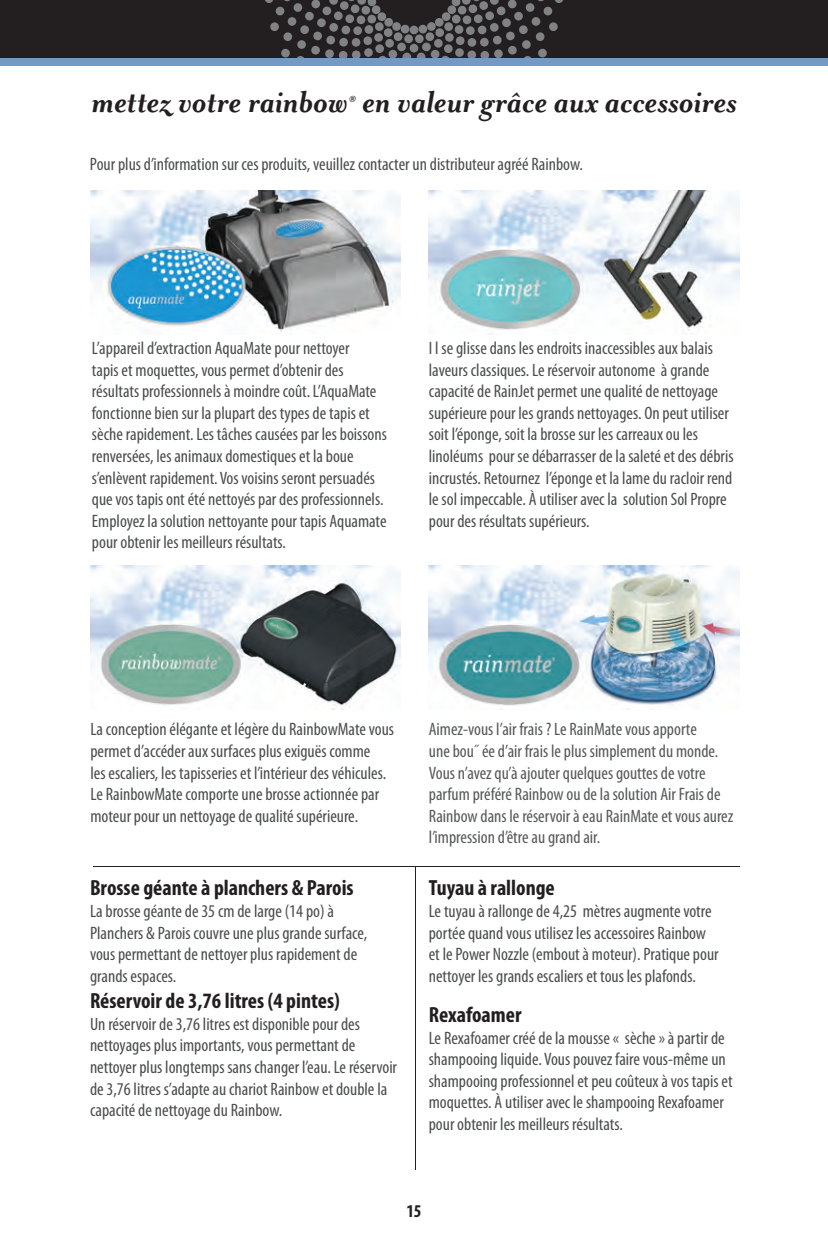
<style>
.page{position:relative;width:828px;height:1260px;background:#fff}
.page>*{position:absolute;margin:0;border:0;box-sizing:border-box;transform-origin:0 0}
.t1{font:italic 700 35px "Mrs Eaves";color:#231f20}
.t2{font:700 condensed 22px "Myriad Pro";color:#231f20}
.t3{font:condensed 18px/21.6px "Myriad Pro";color:#4b4c4d}
.t4{font:condensed 18px/21.6px "Myriad Pro";color:#57585a}
.t5{font:700 condensed 18px "Myriad Pro";color:#231f20}
.t6{font:italic 700 13.4px "Mrs Eaves";color:#231f20}
</style>
<div class="page">
<div style="left:0;top:0;width:828px;height:58px;background:#231f20"></div>
<div style="left:404px;top:34px;width:9px;height:9px;background:#808285;border-radius:4px"></div>
<div style="left:415px;top:34px;width:9px;height:9px;background:#808285;border-radius:4px"></div>
<div style="left:410px;top:44px;width:8px;height:9px;background:#808285;border-radius:4px"></div>
<svg style="left:265px;top:0;width:146px;height:58px"></svg>
<div style="left:410px;top:26px;width:8px;height:8px;background:#808285;border-radius:50%"></div>
<svg style="left:417px;top:0;width:146px;height:58px"></svg>
<div style="left:0;top:58px;width:828px;height:8px;background:#719ac7"></div>
<img style="left:90px;top:566px;width:311px;height:144px">
<img style="left:429px;top:566px;width:310px;height:144px">
<hr style="left:415px;top:868px;width:1px;height:302px;background:#231f20">
<hr style="left:93px;top:866px;width:647px;height:1px;background:#231f20">
<img style="left:90px;top:191px;width:311px;height:141px">
<img style="left:429px;top:191px;width:310px;height:144px">
<h1 class="t1" style="left:92px;top:82px;width:647px">mettez votre rainbow en valeur grâce aux accessoires</h1>
<p class="t6" style="left:349px;top:93px;width:8px">®</p>
<p class="t3" style="left:90px;top:153px;width:495px">Pour plus d’information sur ces produits, veuillez contacter un distributeur agréé Rainbow.</p>
<p class="t3" style="left:92px;top:337px;width:297px">L’appareil d’extraction AquaMate pour nettoyer<br>tapis et moquettes, vous permet d’obtenir des résultats professionnels à moindre coût. L’AquaMate fonctionne bien sur la plupart des types de tapis et sèche rapidement. Les tâches causées par les boissons renversées, les animaux domestiques et la boue s’enlèvent rapidement. Vos voisins seront persuadés que vos tapis ont été nettoyés par des professionnels.<br>Employez la solution nettoyante pour tapis Aquamate pour obtenir les meilleurs résultats.</p>
<p class="t3" style="left:429px;top:337px;width:306px">I l se glisse dans les endroits inaccessibles aux balais laveurs classiques. Le réservoir autonome à grande capacité de RainJet permet une qualité de nettoyage supérieure pour les grands nettoyages. On peut utiliser soit l’éponge, soit la brosse sur les carreaux ou les linoléums pour se débarrasser de la saleté et des débris incrustés. Retournez l’éponge et la lame du racloir rend le sol impeccable. À utiliser avec la solution Sol Propre pour des résultats supérieurs.</p>
<p class="t3" style="left:90px;top:718px;width:305px">La conception élégante et légère du RainbowMate vous permet d’accéder aux surfaces plus exiguës comme<br>les escaliers, les tapisseries et l’intérieur des véhicules.<br>Le RainbowMate comporte une brosse actionnée par moteur pour un nettoyage de qualité supérieure.</p>
<p class="t2" style="left:90px;top:874px;width:265px">Brosse géante à planchers &amp; Parois</p>
<p class="t3" style="left:90px;top:900px;width:279px">La brosse géante de 35 cm de large (14 po) à Planchers &amp; Parois couvre une plus grande surface, vous permettant de nettoyer plus rapidement de grands espaces.</p>
<p class="t2" style="left:90px;top:987px;width:251px">Réservoir de 3,76 litres (4 pintes)</p>
<p class="t3" style="left:90px;top:1013px;width:309px">Un réservoir de 3,76 litres est disponible pour des nettoyages plus importants, vous permettant de nettoyer plus longtemps sans changer l’eau. Le réservoir de 3,76 litres s’adapte au chariot Rainbow et double la capacité de nettoyage du Rainbow.</p>
<p class="t4" style="left:429px;top:718px;width:306px">Aimez-vous l’air frais ? Le RainMate vous apporte<br>une bou˝ ée d’air frais le plus simplement du monde.<br>Vous n’avez qu’à ajouter quelques gouttes de votre parfum préféré Rainbow ou de la solution Air Frais de Rainbow dans le réservoir à eau RainMate et vous aurez l’impression d’être au grand air.</p>
<p class="t2" style="left:429px;top:874px;width:128px">Tuyau à rallonge</p>
<p class="t3" style="left:429px;top:900px;width:291px">Le tuyau à rallonge de 4,25 mètres augmente votre portée quand vous utilisez les accessoires Rainbow et le Power Nozzle (embout à moteur). Pratique pour nettoyer les grands escaliers et tous les plafonds.</p>
<p class="t2" style="left:429px;top:1001px;width:94px">Rexafoamer</p>
<p class="t3" style="left:429px;top:1027px;width:305px">Le Rexafoamer créé de la mousse « sèche » à partir de shampooing liquide. Vous pouvez faire vous-même un shampooing professionnel et peu coûteux à vos tapis et moquettes. À utiliser avec le shampooing Rexafoamer pour obtenir les meilleurs résultats.</p>
<p class="t5" style="left:407px;top:1199px;width:16px">15</p>
</div>
